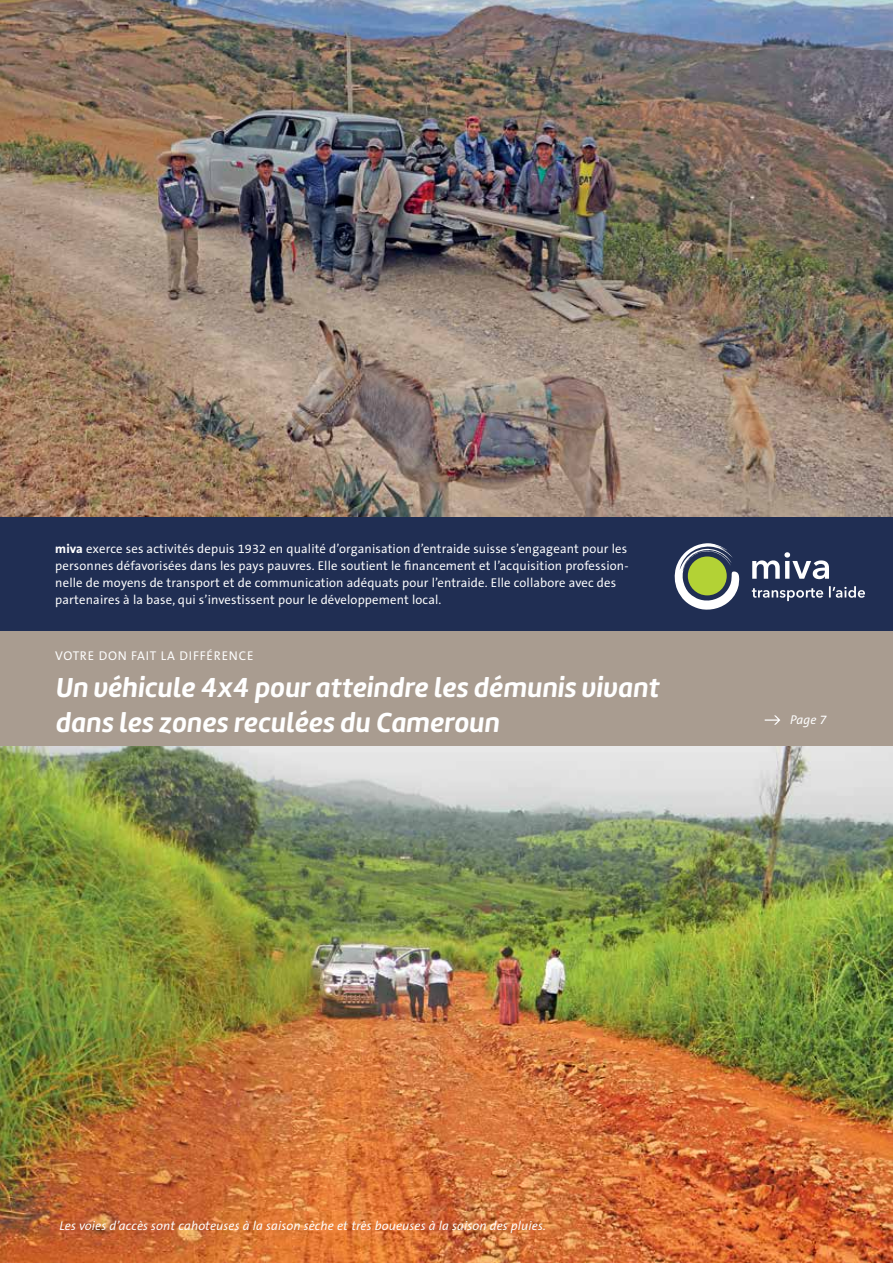
<style>
.page{position:relative;width:893px;height:1263px;background:#fff}
.page>*{position:absolute;margin:0;border:0;box-sizing:border-box;transform-origin:0 0}
.t1{font:28.5px/34.5px "Marine Rounded UP Bold Italic";letter-spacing:.01em;color:#fff}
.t2{font:12.75px/17.2px "The Sans Office LF";letter-spacing:.01em;color:#fff}
.t3{font:italic 12.75px "The Sans Office LF";letter-spacing:.01em;color:#fff}
.t4{font:12.75px "The Sans Office LF";letter-spacing:.06em;color:#fff}
.s1{font-weight:700}
</style>
<div class="page">
<div style="left:0;top:517px;width:893px;height:114px;background:#202e53"></div>
<div style="left:0;top:631px;width:893px;height:115px;background:#a99c90"></div>
<img style="left:0;top:746px;width:893px;height:517px">
<img style="left:0;top:0;width:893px;height:517px">
<svg style="left:765px;top:715px;width:15px;height:10px"></svg>
<svg style="left:675px;top:543px;width:64px;height:67px"></svg>
<div style="left:688px;top:556px;width:39px;height:39px;background:#b3d235;border-radius:50%"></div>
<svg style="left:752px;top:552px;width:77px;height:27px"></svg>
<svg style="left:752px;top:586px;width:113px;height:15px"></svg>
<p class="t2" style="left:55px;top:539px;width:575px"><span class="s1">miva</span> exerce ses activités depuis 1932 en qualité d’organisation d’entraide suisse s’engageant pour les personnes défavorisées dans les pays pauvres. Elle soutient le financement et l’acquisition profession&shy;nelle de moyens de transport et de communication adéquats pour l’entraide. Elle collabore avec des partenaires à la base, qui s’investissent pour le développement local.</p>
<p class="t4" style="left:55px;top:647px;width:200px">VOTRE DON FAIT LA DIFFÉRENCE</p>
<h1 class="t1" style="left:55px;top:670px;width:605px">Un véhicule 4x4 pour atteindre les démunis vivant dans les zones reculées du Cameroun</h1>
<p class="t3" style="left:790px;top:712px;width:38px">Page 7</p>
<p class="t3" style="left:60px;top:1217px;width:488px">Les voies d’accès sont cahoteuses à la saison sèche et très boueuses à la saison des pluies.</p>
</div>
